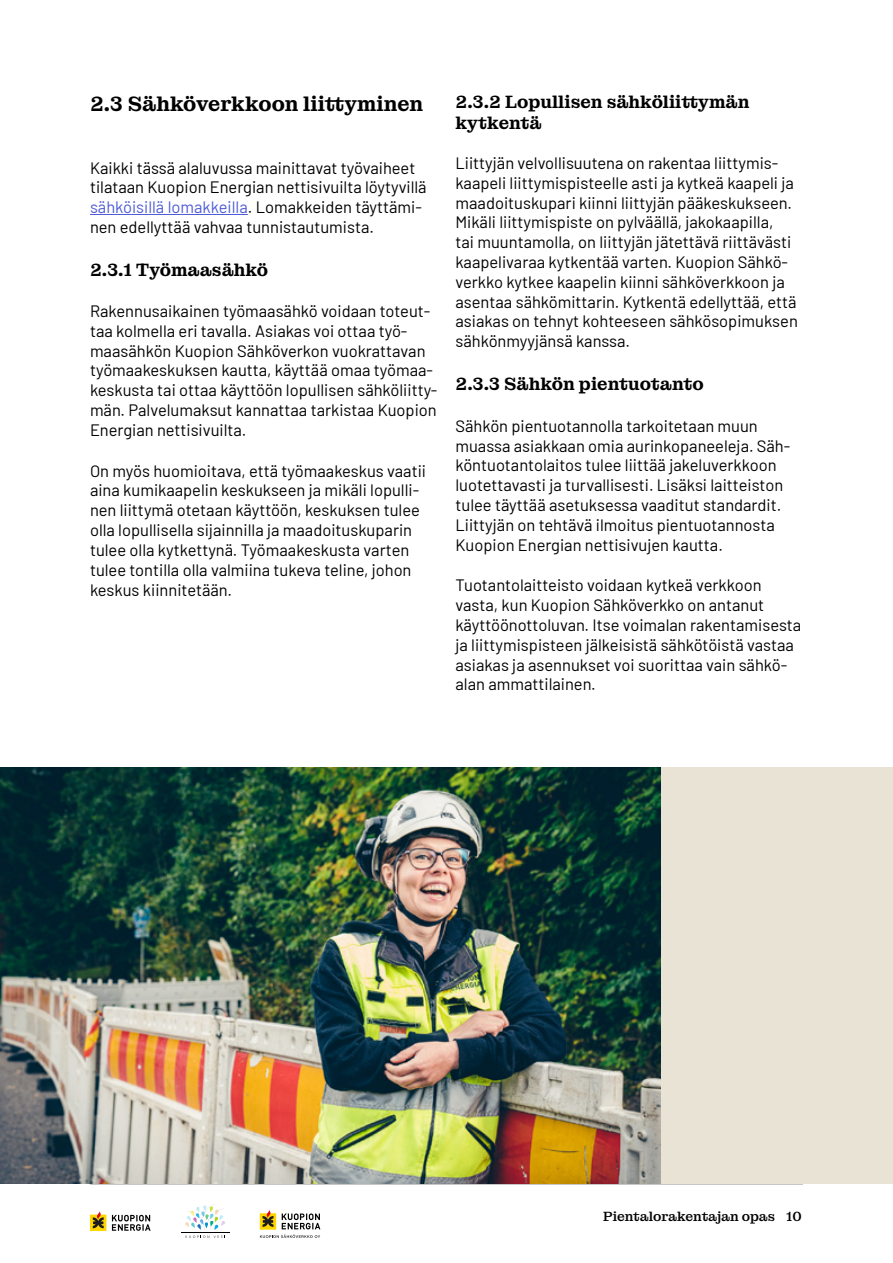
<style>
.page{position:relative;width:893px;height:1263px;background:#fff}
.page>*{position:absolute;margin:0;border:0;box-sizing:border-box;transform-origin:0 0}
.t1{font:600 21px "Montagu Slab 120 pt";color:#000}
.t2{font:600 18px/21.6px "Montagu Slab 120 pt";color:#000}
.t3{font:16.5px/19.8px "Barlow";color:#000}
.t4{font:500 13.5px "Montagu Slab 120 pt";letter-spacing:-.005em;color:#000}
.s1{color:#4f5cd6}
</style>
<div class="page">
<hr style="left:181px;top:1232px;width:48px;height:1px;background:#000">
<svg style="left:185px;top:1204px;width:40px;height:34px"></svg>
<div style="left:90px;top:1214px;width:16px;height:17px;background:#ffd600"></div>
<svg style="left:112px;top:1215px;width:39px;height:16px"></svg>
<svg style="left:93px;top:1211px;width:11px;height:17px"></svg>
<svg style="left:260px;top:1210px;width:60px;height:28px"></svg>
<hr style="left:90px;top:214px;width:158px;height:1px;background:#4f5cd6">
<div style="left:0;top:768px;width:893px;height:416px;background:#e8e3d5"></div>
<img style="left:0;top:768px;width:660px;height:415px">
<p class="t1" style="left:90px;top:87px;width:335px">2.3 Sähköverkkoon liittyminen</p>
<p class="t3" style="left:90px;top:157px;width:338px">Kaikki tässä alaluvussa mainittavat työvaiheet tilataan Kuopion Energian nettisivuilta löytyvillä <span class="s1">sähköisillä lomakkeilla</span>. Lomakkeiden täyttämi&shy;nen edellyttää vahvaa tunnistautumista.</p>
<p class="t2" style="left:90px;top:257px;width:180px">2.3.1 Työmaasähkö</p>
<p class="t3" style="left:90px;top:300px;width:349px">Rakennusaikainen työmaasähkö voidaan toteut&shy;taa kolmella eri tavalla. Asiakas voi ottaa työ&shy;maasähkön Kuopion Sähköverkon vuokrattavan työmaakeskuksen kautta, käyttää omaa työmaa&shy;keskusta tai ottaa käyttöön lopullisen sähköliitty&shy;män. Palvelumaksut kannattaa tarkistaa Kuopion Energian nettisivuilta.</p>
<p class="t3" style="left:90px;top:460px;width:338px">On myös huomioitava, että työmaakeskus vaatii aina kumikaapelin keskukseen ja mikäli lopulli&shy;nen liittymä otetaan käyttöön, keskuksen tulee olla lopullisella sijainnilla ja maadoituskuparin tulee olla kytkettynä. Työmaakeskusta varten tulee tontilla olla valmiina tukeva teline, johon keskus kiinnitetään.</p>
<p class="t2" style="left:455px;top:89px;width:296px">2.3.2 Lopullisen sähköliittymän kytkentä</p>
<p class="t3" style="left:455px;top:152px;width:344px">Liittyjän velvollisuutena on rakentaa liittymis&shy;kaapeli liittymispisteelle asti ja kytkeä kaapeli ja maadoituskupari kiinni liittyjän pääkeskukseen.<br>Mikäli liittymispiste on pylväällä, jakokaapilla,<br>tai muuntamolla, on liittyjän jätettävä riittävästi kaapelivaraa kytkentää varten. Kuopion Sähkö&shy;verkko kytkee kaapelin kiinni sähköverkkoon ja asentaa sähkömittarin. Kytkentä edellyttää, että asiakas on tehnyt kohteeseen sähkösopimuksen sähkönmyyjänsä kanssa.</p>
<p class="t2" style="left:455px;top:372px;width:250px">2.3.3 Sähkön pientuotanto</p>
<p class="t3" style="left:455px;top:415px;width:336px">Sähkön pientuotannolla tarkoitetaan muun muassa asiakkaan omia aurinkopaneeleja. Säh&shy;köntuotantolaitos tulee liittää jakeluverkkoon luotettavasti ja turvallisesti. Lisäksi laitteiston tulee täyttää asetuksessa vaaditut standardit.<br>Liittyjän on tehtävä ilmoitus pientuotannosta Kuopion Energian nettisivujen kautta.</p>
<p class="t3" style="left:455px;top:574px;width:347px">Tuotantolaitteisto voidaan kytkeä verkkoon vasta, kun Kuopion Sähköverkko on antanut käyttöönottoluvan. Itse voimalan rakentamisesta ja liittymispisteen jälkeisistä sähkötöistä vastaa asiakas ja asennukset voi suorittaa vain sähkö&shy;alan ammattilainen.</p>
<p class="t4" style="left:603px;top:1206px;width:200px">Pientalorakentajan opas 10</p>
</div>
